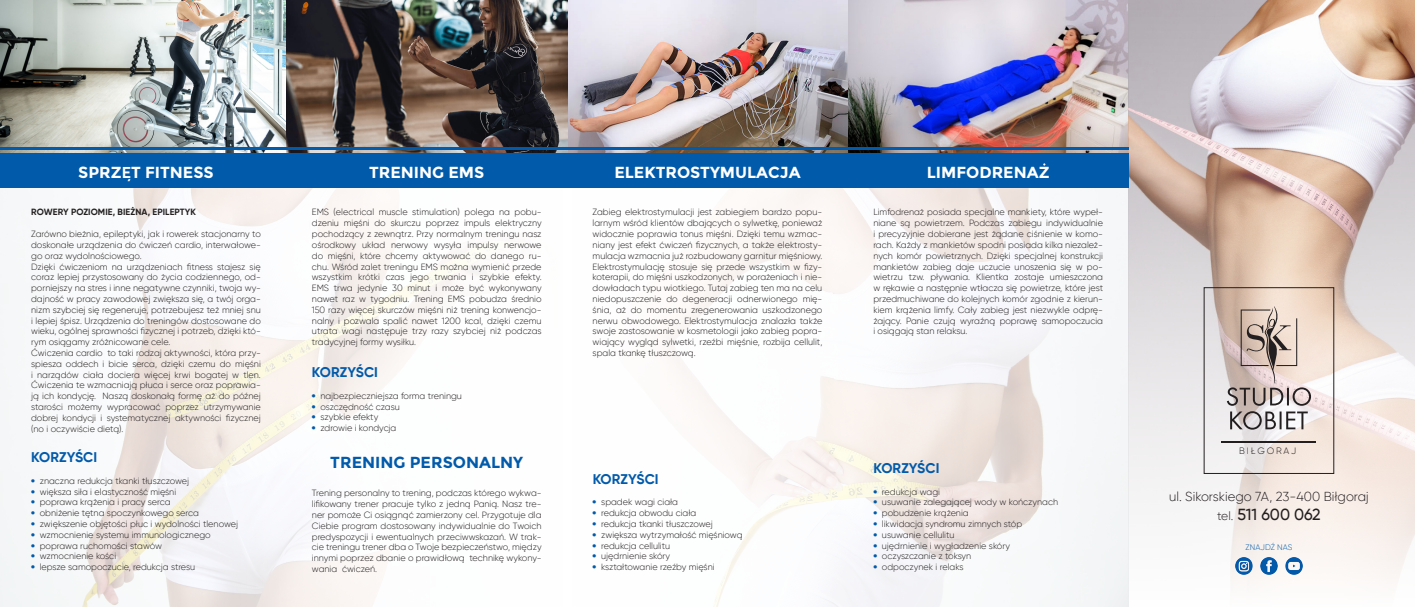
<style>
.page{position:relative;width:1415px;height:607px;background:#fff}
.page>*{position:absolute;margin:0;border:0;box-sizing:border-box;transform-origin:0 0}
.t1{font:700 16px "Montserrat";color:#fff}
.t2{font:700 16px "Montserrat";color:#015aaa}
.t3{font:500 16px "Gilroy";color:#231f20}
.t4{font:700 14px "Gilroy";letter-spacing:.005em;color:#015aaa}
.t5{font:300 13px "Gilroy";color:#231f20}
.t6{font:300 9.3px "Gilroy";letter-spacing:.2em;color:#231f20}
.t7{font:300 9px/10.8px "Gilroy";color:#231f20;text-align:justify}
.t8{font:700 9px "Gilroy";letter-spacing:.01em;color:#231f20}
.t9{font:300 8px "Gilroy";letter-spacing:.01em;color:#015aaa}
.s1{font-family:"DIN Pro";font-size:15.5px}
.s2{font-weight:800;color:#015aaa}
.s3{font-weight:300;font-size:12px}
</style>
<div class="page">
<img style="left:848px;top:0;width:280px;height:153px">
<img style="left:567px;top:0;width:281px;height:153px">
<img style="left:0;top:187px;width:1128px;height:420px">
<img style="left:0;top:0;width:567px;height:153px">
<img style="left:1128px;top:0;width:286px;height:607px">
<img style="left:1229px;top:553px;width:79px;height:24px">
<div style="left:1203px;top:287px;width:131px;height:186px;border:1px solid #231f20"></div>
<hr style="left:1221px;top:441px;width:95px;height:1px;background:#231f20">
<svg style="left:1226px;top:306px;width:85px;height:123px;background:#c6b7b1"></svg>
<hr style="left:0;top:147px;width:286px;height:3px;background:#015aaa">
<div style="left:0;top:153px;width:286px;height:34px;background:#015aaa"></div>
<hr style="left:286px;top:147px;width:281px;height:3px;background:#015aaa">
<div style="left:286px;top:153px;width:281px;height:34px;background:#015aaa"></div>
<hr style="left:567px;top:147px;width:281px;height:3px;background:#015aaa">
<hr style="left:848px;top:147px;width:280px;height:3px;background:#015aaa">
<div style="left:567px;top:153px;width:281px;height:34px;background:#015aaa"></div>
<div style="left:848px;top:153px;width:280px;height:34px;background:#015aaa"></div>
<p class="t1" style="left:78px;top:163px;width:137px">SPRZ<span class="s1">Ę</span>T FITNESS</p>
<p class="t1" style="left:369px;top:163px;width:117px">TRENING EMS</p>
<p class="t1" style="left:614px;top:163px;width:188px">ELEKTROSTYMULACJA</p>
<p class="t1" style="left:926px;top:163px;width:124px">LIMFODRENAZ</p>
<p class="t8" style="left:31px;top:207px;width:166px">ROWERY POZIOMIE, BIEŻNA, EPILEPTYK</p>
<p class="t7" style="left:31px;top:228px;width:231px">Zarówno bieżnia, epileptyki, jak i rowerek stacjonarny to doskonałe urządzenia do ćwiczeń cardio, interwałowe&shy;go oraz wydolnościowego.</p>
<p class="t7" style="left:31px;top:261px;width:231px">Dzięki ćwiczeniom na urządzeniach fitness stajesz się coraz lepiej przystosowany do życia codziennego, od&shy;porniejszy na stres i inne negatywne czynniki, twoja wy&shy;dajność w pracy zawodowej zwiększa się, a twój orga&shy;nizm szybciej się regeneruje, potrzebujesz też mniej snu i lepiej śpisz. Urządzenia do treningów dostosowane do wieku, ogólnej sprawności fizycznej i potrzeb, dzięki któ&shy;rym osiągamy zróżnicowane cele.</p>
<p class="t7" style="left:31px;top:347px;width:231px">Ćwiczenia cardio to taki rodzaj aktywności, która przy&shy;spiesza oddech i bicie serca, dzięki czemu do mięśni i narządów ciała dociera więcej krwi bogatej w tlen.<br>Ćwiczenia te wzmacniają płuca i serce oraz poprawia&shy;ją ich kondycję. Naszą doskonałą formę aż do późnej starości możemy wypracować poprzez utrzymywanie dobrej kondycji i systematycznej aktywności fizycznej (no i oczywiście dietą).</p>
<p class="t4" style="left:31px;top:448px;width:67px">KORZYŚCI</p>
<p class="t7" style="left:31px;top:475px;width:159px"><span class="s2">•</span> znaczna redukcja tkanki tłuszczowej</p>
<p class="t7" style="left:31px;top:486px;width:146px"><span class="s2">•</span> większa siła i elastyczność mięśni</p>
<p class="t7" style="left:31px;top:496px;width:141px"><span class="s2">•</span> poprawa krążenia i pracy serca</p>
<p class="t7" style="left:31px;top:507px;width:169px"><span class="s2">•</span> obniżenie tętna spoczynkowego serca</p>
<p class="t7" style="left:31px;top:518px;width:208px"><span class="s2">•</span> zwiększenie objętości płuc i wydolności tlenowej</p>
<p class="t7" style="left:31px;top:529px;width:181px"><span class="s2">•</span> wzmocnienie systemu immunologicznego</p>
<p class="t7" style="left:31px;top:540px;width:132px"><span class="s2">•</span> poprawa ruchomości stawów</p>
<p class="t7" style="left:31px;top:550px;width:86px"><span class="s2">•</span> wzmocnienie kości</p>
<p class="t7" style="left:31px;top:561px;width:166px"><span class="s2">•</span> lepsze samopoczucie, redukcja stresu</p>
<p class="t7" style="left:312px;top:207px;width:231px">EMS (electrical muscle stimulation) polega na pobu&shy;dzeniu mięśni do skurczu poprzez impuls elektryczny pochodzący z zewnątrz. Przy normalnym treningu nasz ośrodkowy układ nerwowy wysyła impulsy nerwowe do mięśni, które chcemy aktywować do danego ru&shy;chu. Wśród zalet treningu EMS można wymienić przede wszystkim krótki czas jego trwania i szybkie efekty.<br>EMS trwa jedynie 30 minut i może być wykonywany nawet raz w tygodniu. Trening EMS pobudza średnio 150 razy więcej skurczów mięśni niż trening konwencjo&shy;nalny i pozwala spalić nawet 1200 kcal, dzięki czemu utrata wagi następuje trzy razy szybciej niż podczas tradycyjnej formy wysiłku.</p>
<p class="t7" style="left:592px;top:207px;width:231px">Zabieg elektrostymulacji jest zabiegiem bardzo popu&shy;larnym wśród klientów dbających o sylwetkę, ponieważ widocznie poprawia tonus mięśni. Dzięki temu wzmac&shy;niany jest efekt ćwiczeń fizycznych, a także elektrosty&shy;mulacja wzmacnia już rozbudowany garnitur mięśniowy.</p>
<p class="t7" style="left:592px;top:261px;width:231px">Elektrostymulację stosuje się przede wszystkim w fizy&shy;koterapii, do mięśni uszkodzonych, w porażeniach i nie&shy;dowładach typu wiotkiego. Tutaj zabieg ten ma na celu niedopuszczenie do degeneracji odnerwionego mię&shy;śnia, aż do momentu zregenerowania uszkodzonego nerwu obwodowego. Elektrostymulacja znalazła także swoje zastosowanie w kosmetologii jako zabieg popra&shy;wiający wygląd sylwetki, rzeźbi mięśnie, rozbija cellulit, spala tkankę tłuszczową.</p>
<p class="t4" style="left:312px;top:363px;width:67px">KORZYŚCI</p>
<p class="t7" style="left:312px;top:390px;width:152px"><span class="s2">•</span> najbezpieczniejsza forma treningu</p>
<p class="t7" style="left:312px;top:401px;width:89px"><span class="s2">•</span> oszczędność czasu</p>
<p class="t7" style="left:312px;top:412px;width:68px"><span class="s2">•</span> szybkie efekty</p>
<p class="t7" style="left:312px;top:422px;width:86px"><span class="s2">•</span> zdrowie i kondycja</p>
<p class="t2" style="left:330px;top:453px;width:194px">TRENING PERSONALNY</p>
<p class="t7" style="left:312px;top:487px;width:231px">Trening personalny to trening, podczas którego wykwa&shy;lifikowany trener pracuje tylko z jedną Panią. Nasz tre&shy;ner pomoże Ci osiągnąć zamierzony cel. Przygotuje dla Ciebie program dostosowany indywidualnie do Twoich predyspozycji i ewentualnych przeciwwskazań. W trak&shy;cie treningu trener dba o Twoje bezpieczeństwo, między innymi poprzez dbanie o prawidłową technikę wykony&shy;wania ćwiczeń.</p>
<p class="t4" style="left:593px;top:470px;width:67px">KORZYŚCI</p>
<p class="t7" style="left:592px;top:496px;width:87px"><span class="s2">•</span> spadek wagi ciała</p>
<p class="t7" style="left:592px;top:507px;width:105px"><span class="s2">•</span> redukcja obwodu ciała</p>
<p class="t7" style="left:592px;top:518px;width:122px"><span class="s2">•</span> redukcja tkanki tłuszczowej</p>
<p class="t7" style="left:592px;top:529px;width:151px"><span class="s2">•</span> zwiększa wytrzymałość mięśniową</p>
<p class="t7" style="left:592px;top:540px;width:79px"><span class="s2">•</span> redukcja cellulitu</p>
<p class="t7" style="left:592px;top:550px;width:79px"><span class="s2">•</span> ujędrnienie skóry</p>
<p class="t7" style="left:592px;top:561px;width:123px"><span class="s2">•</span> kształtowanie rzeźby mięśni</p>
<p class="t7" style="left:873px;top:207px;width:231px">Limfodrenaż posiada specjalne mankiety, które wypeł&shy;niane są powietrzem. Podczas zabiegu indywidualnie i precyzyjnie dobierane jest żądane ciśnienie w komo&shy;rach. Każdy z mankietów spodni posiada kilka niezależ&shy;nych komór powietrznych. Dzięki specjalnej konstrukcji mankietów zabieg daje uczucie unoszenia się w po&shy;wietrzu tzw. pływania. Klientka zostaje umieszczona w rękawie a następnie wtłacza się powietrze, które jest przedmuchiwane do kolejnych komór zgodnie z kierun&shy;kiem krążenia limfy. Cały zabieg jest niezwykle odprę&shy;żający. Panie czują wyraźną poprawę samopoczucia i osiągają stan relaksu.</p>
<p class="t4" style="left:873px;top:459px;width:67px">KORZYŚCI</p>
<p class="t7" style="left:873px;top:486px;width:68px"><span class="s2">•</span> redukcja wagi</p>
<p class="t7" style="left:873px;top:496px;width:186px"><span class="s2">•</span> usuwanie zalegającej wody w kończynach</p>
<p class="t7" style="left:873px;top:507px;width:97px"><span class="s2">•</span> pobudzenie krążenia</p>
<p class="t7" style="left:873px;top:518px;width:150px"><span class="s2">•</span> likwidacja syndromu zimnych stóp</p>
<p class="t7" style="left:873px;top:529px;width:83px"><span class="s2">•</span> usuwanie cellulitu</p>
<p class="t7" style="left:873px;top:540px;width:138px"><span class="s2">•</span> ujędrnienie i wygładzenie skóry</p>
<p class="t7" style="left:873px;top:550px;width:99px"><span class="s2">•</span> oczyszczanie z toksyn</p>
<p class="t7" style="left:873px;top:561px;width:92px"><span class="s2">•</span> odpoczynek i relaks</p>
<p class="t6" style="left:1239px;top:445px;width:59px">BIŁGORAJ</p>
<p class="t5" style="left:1169px;top:489px;width:201px">ul. Sikorskiego 7A, 23-400 Biłgoraj</p>
<p class="t3" style="left:1217px;top:505px;width:105px"><span class="s3">tel.</span> 511 600 062</p>
<p class="t9" style="left:1245px;top:542px;width:48px">ZNAJDŹ NAS</p>
</div>
